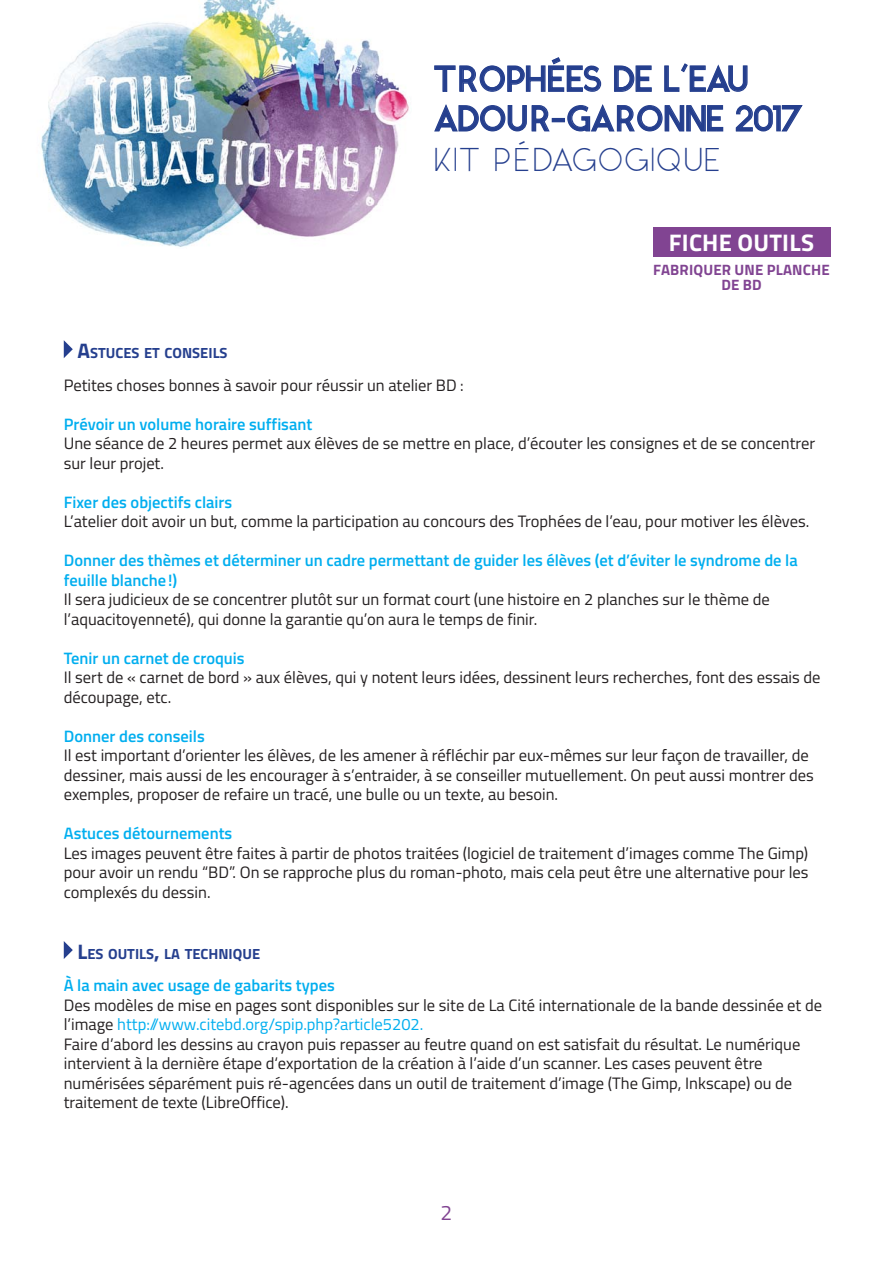
<style>
.page{position:relative;width:893px;height:1263px;background:#fff}
.page>*{position:absolute;margin:0;border:0;box-sizing:border-box;transform-origin:0 0}
.t1{font:36px/39.6px "Ikaros";letter-spacing:-.025em;color:#253f8e}
.t2{font:300 33px "Ikaros";color:#253f8e}
.t3{font:700 24px "Titillium";letter-spacing:.01em;color:#fff}
.t4{font:21px "Titillium";color:#814492}
.t5{font:16.5px/19.5px "Titillium";color:#231f20}
.t6{font:600 16.5px/19.5px "Titillium";color:#00aeef}
.t7{font:700 15px/15px "Titillium";letter-spacing:.01em;color:#814492;text-align:center}
.t8{font:700 14.7px "Titillium";color:#253f8e}
.s1{font-size:21px}
.s2{color:#00aeef}
</style>
<div class="page">
<svg style="left:434px;top:57px;width:168px;height:35px"></svg>
<svg style="left:614px;top:65px;width:38px;height:27px"></svg>
<svg style="left:664px;top:63px;width:84px;height:29px"></svg>
<svg style="left:434px;top:104px;width:116px;height:28px"></svg>
<div style="left:552px;top:118px;width:13px;height:4px;border:1px solid #253f8e"></div>
<svg style="left:567px;top:104px;width:157px;height:28px"></svg>
<svg style="left:735px;top:105px;width:68px;height:27px"></svg>
<img style="left:41px;top:0;width:368px;height:247px">
<svg style="left:64px;top:340px;width:9px;height:18px"></svg>
<svg style="left:64px;top:941px;width:9px;height:18px"></svg>
<div style="left:653px;top:227px;width:177px;height:30px;background:#814492"></div>
<h1 class="t1" style="left:434px;top:59px;width:371px">TROPHÉES DE L’EAU<br>ADOUR-GARONNE 2017</h1>
<h2 class="t2" style="left:434px;top:140px;width:289px">KIT PÉDAGOGIQUE</h2>
<h3 class="t3" style="left:669px;top:225px;width:147px">FICHE OUTILS</h3>
<p class="t7" style="left:653px;top:261px;width:159px">FABRIQUER UNE PLANCHE<br>DE BD</p>
<p class="t8" style="left:77px;top:342px;width:152px"><span class="s1">A</span>STUCES ET CONSEILS</p>
<p class="t5" style="left:64px;top:374px;width:402px">Petites choses bonnes à savoir pour réussir un atelier BD :</p>
<p class="t6" style="left:64px;top:413px;width:250px">Prévoir un volume horaire suffisant</p>
<p class="t5" style="left:64px;top:433px;width:753px">Une séance de 2 heures permet aux élèves de se mettre en place, d’écouter les consignes et de se concentrer sur leur projet.</p>
<p class="t6" style="left:64px;top:491px;width:170px">Fixer des objectifs clairs</p>
<p class="t5" style="left:64px;top:511px;width:747px">L’atelier doit avoir un but, comme la participation au concours des Trophées de l’eau, pour motiver les élèves.</p>
<p class="t6" style="left:64px;top:550px;width:735px">Donner des thèmes et déterminer un cadre permettant de guider les élèves (et d’éviter le syndrome de la feuille blanche!)</p>
<p class="t5" style="left:64px;top:589px;width:707px">Il sera judicieux de se concentrer plutôt sur un format court (une histoire en 2 planches sur le thème de l’aquacitoyenneté), qui donne la garantie qu’on aura le temps de finir.</p>
<p class="t6" style="left:64px;top:647px;width:182px">Tenir un carnet de croquis</p>
<p class="t5" style="left:64px;top:667px;width:758px">Il sert de « carnet de bord » aux élèves, qui y notent leurs idées, dessinent leurs recherches, font des essais de découpage, etc.</p>
<p class="t6" style="left:64px;top:725px;width:142px">Donner des conseils</p>
<p class="t5" style="left:64px;top:745px;width:752px">Il est important d’orienter les élèves, de les amener à réfléchir par eux-mêmes sur leur façon de travailler, de dessiner, mais aussi de les encourager à s’entraider, à se conseiller mutuellement. On peut aussi montrer des exemples, proposer de refaire un tracé, une bulle ou un texte, au besoin.</p>
<p class="t6" style="left:64px;top:823px;width:170px">Astuces détournements</p>
<p class="t5" style="left:64px;top:842px;width:746px;text-align:justify">Les images peuvent être faites à partir de photos traitées (logiciel de traitement d’images comme The Gimp) pour avoir un rendu “BD”. On se rapproche plus du roman-photo, mais cela peut être une alternative pour les complexés du dessin.</p>
<p class="t8" style="left:77px;top:943px;width:184px"><span class="s1">L</span>ES OUTILS<span class="s1">,</span> LA TECHNIQUE</p>
<p class="t6" style="left:64px;top:975px;width:273px">À la main avec usage de gabarits types</p>
<p class="t5" style="left:64px;top:994px;width:760px">Des modèles de mise en pages sont disponibles sur le site de La Cité internationale de la bande dessinée et de l’image <span class="s2">http://www.citebd.org/spip.php?article5202.<br></span>Faire d’abord les dessins au crayon puis repasser au feutre quand on est satisfait du résultat. Le numérique intervient à la dernière étape d‘exportation de la création à l’aide d’un scanner. Les cases peuvent être numérisées séparément puis ré-agencées dans un outil de traitement d’image (The Gimp, Inkscape) ou de traitement de texte (LibreOffice).</p>
<p class="t4" style="left:441px;top:1198px;width:13px">2</p>
</div>
